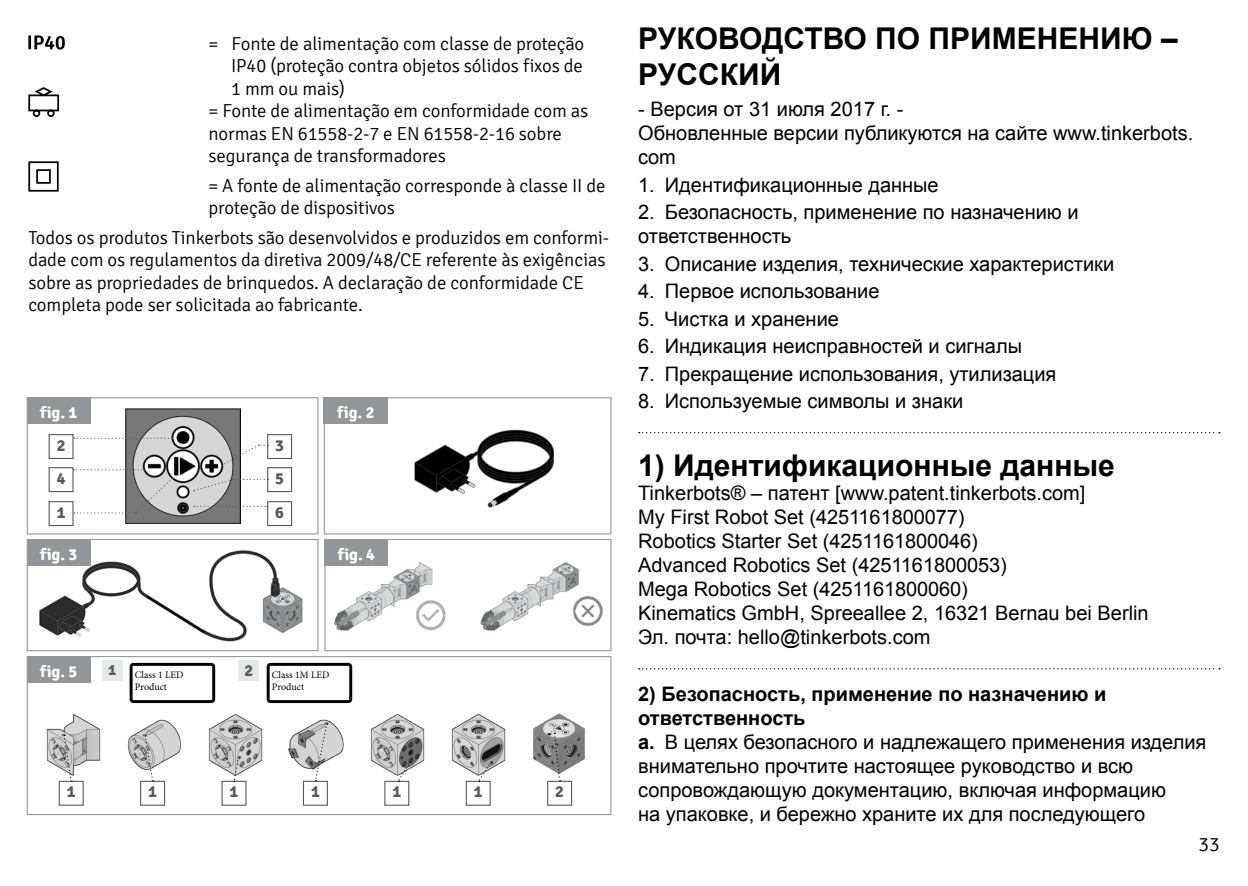
<style>
.page{position:relative;width:1248px;height:886px;background:#fff}
.page>*{position:absolute;margin:0;border:0;box-sizing:border-box;transform-origin:0 0}
.t1{font:700 30px/36px "Arial";color:#000}
.t2{font:20px/24px "Arial";color:#000}
.t3{font:300 20px "Signika";color:#000}
.t4{font:300 18.75px/22.5px "Signika";letter-spacing:-.005em;color:#000}
.t5{font:700 16.5px "Signika";letter-spacing:.045em;color:#fff}
.t6{font:700 16.5px "Signika";color:#58595b}
.t7{font:700 15.5px "Signika";color:#58595b}
.t8{font:10px/12px "Minion Pro";color:#000}
.s1{font-weight:700}
</style>
<div class="page">
<svg style="left:28px;top:35px;width:37px;height:15px"></svg>
<svg style="left:28px;top:87px;width:32px;height:30px"></svg>
<svg style="left:28px;top:161px;width:31px;height:31px"></svg>
<div style="left:27px;top:656px;width:584px;height:159px;background:#fff;border:1px solid #939598"></div>
<img style="left:533px;top:714px;width:52px;height:59px">
<img style="left:126px;top:408px;width:115px;height:115px">
<img style="left:29px;top:550px;width:274px;height:92px">
<div style="left:27px;top:539px;width:291px;height:112px;border:1px solid #939598"></div>
<div style="left:27px;top:539px;width:64px;height:26px;background:#939598"></div>
<div style="left:324px;top:397px;width:287px;height:137px;background:#fff;border:1px solid #939598"></div>
<div style="left:324px;top:397px;width:64px;height:27px;background:#939598"></div>
<div style="left:27px;top:397px;width:291px;height:137px;border:1px solid #939598"></div>
<div style="left:27px;top:397px;width:64px;height:27px;background:#939598"></div>
<div style="left:49px;top:434px;width:25px;height:25px;border:1px solid #58595b"></div>
<div style="left:267px;top:434px;width:25px;height:25px;border:1px solid #58595b"></div>
<div style="left:49px;top:467px;width:25px;height:25px;border:1px solid #58595b"></div>
<div style="left:267px;top:467px;width:25px;height:25px;border:1px solid #58595b"></div>
<div style="left:49px;top:501px;width:25px;height:25px;border:1px solid #58595b"></div>
<div style="left:267px;top:501px;width:25px;height:25px;border:1px solid #58595b"></div>
<svg style="left:74px;top:438px;width:98px;height:1px"></svg>
<svg style="left:73px;top:469px;width:72px;height:1px"></svg>
<svg style="left:74px;top:478px;width:99px;height:35px"></svg>
<svg style="left:221px;top:445px;width:47px;height:21px"></svg>
<svg style="left:194px;top:506px;width:73px;height:1px"></svg>
<svg style="left:194px;top:479px;width:74px;height:13px"></svg>
<div style="left:324px;top:539px;width:287px;height:112px;background:#fff;border:1px solid #939598"></div>
<img style="left:330px;top:562px;width:273px;height:69px">
<div style="left:324px;top:539px;width:64px;height:26px;background:#939598"></div>
<div style="left:102px;top:660px;width:20px;height:20px;background:#e6e7e8"></div>
<div style="left:238px;top:660px;width:21px;height:21px;background:#e6e7e8"></div>
<div style="left:27px;top:656px;width:64px;height:26px;background:#939598"></div>
<div style="left:59px;top:781px;width:25px;height:25px;border:1px solid #58595b"></div>
<div style="left:140px;top:781px;width:25px;height:25px;border:1px solid #58595b"></div>
<div style="left:221px;top:781px;width:25px;height:25px;border:1px solid #58595b"></div>
<div style="left:303px;top:781px;width:25px;height:25px;border:1px solid #58595b"></div>
<div style="left:384px;top:781px;width:25px;height:25px;border:1px solid #58595b"></div>
<div style="left:465px;top:781px;width:25px;height:25px;border:1px solid #58595b"></div>
<div style="left:547px;top:781px;width:25px;height:25px;border:1px solid #58595b"></div>
<img style="left:451px;top:714px;width:55px;height:62px">
<img style="left:370px;top:714px;width:55px;height:62px">
<img style="left:288px;top:719px;width:56px;height:51px">
<img style="left:208px;top:714px;width:55px;height:61px">
<img style="left:127px;top:719px;width:55px;height:51px">
<img style="left:46px;top:714px;width:55px;height:62px">
<svg style="left:553px;top:733px;width:7px;height:48px"></svg>
<svg style="left:478px;top:761px;width:13px;height:21px"></svg>
<svg style="left:397px;top:761px;width:14px;height:21px"></svg>
<svg style="left:314px;top:723px;width:14px;height:58px"></svg>
<svg style="left:233px;top:756px;width:6px;height:26px"></svg>
<svg style="left:144px;top:735px;width:10px;height:46px"></svg>
<svg style="left:63px;top:735px;width:9px;height:47px"></svg>
<div style="left:127px;top:660px;width:91px;height:46px;border:2px solid #fff;border-radius:3px"></div>
<svg style="left:130px;top:663px;width:85px;height:40px"></svg>
<div style="left:264px;top:660px;width:91px;height:46px;border:2px solid #fff;border-radius:3px"></div>
<svg style="left:267px;top:663px;width:85px;height:40px"></svg>
<img style="left:414px;top:429px;width:140px;height:79px">
<svg style="left:638px;top:432px;width:581px;height:1px"></svg>
<svg style="left:638px;top:668px;width:581px;height:1px"></svg>
<p class="t4" style="left:208px;top:32px;width:377px">= Fonte de alimentação com classe de proteção</p>
<p class="t4" style="left:231px;top:55px;width:353px">IP40 (proteção contra objetos sólidos fixos de</p>
<p class="t4" style="left:231px;top:77px;width:115px">1 mm ou mais)</p>
<p class="t4" style="left:208px;top:100px;width:381px">= Fonte de alimentação em conformidade com as</p>
<p class="t4" style="left:208px;top:122px;width:355px">normas EN 61558-2-7 e EN 61558-2-16 sobre</p>
<p class="t4" style="left:208px;top:145px;width:239px">segurança de transformadores</p>
<p class="t4" style="left:208px;top:174px;width:398px">= A fonte de alimentação corresponde à classe II de proteção de dispositivos</p>
<p class="t4" style="left:28px;top:226px;width:582px">Todos os produtos Tinkerbots são desenvolvidos e produzidos em conformi&shy;dade com os regulamentos da diretiva 2009/48/CE referente às exigências sobre as propriedades de brinquedos. A declaração de conformidade CE completa pode ser solicitada ao fabricante.</p>
<p class="t5" style="left:40px;top:403px;width:39px">fig. 1</p>
<p class="t5" style="left:337px;top:403px;width:39px">fig. 2</p>
<p class="t6" style="left:57px;top:435px;width:10px">2</p>
<p class="t6" style="left:275px;top:435px;width:10px">3</p>
<p class="t6" style="left:57px;top:468px;width:10px">4</p>
<p class="t6" style="left:275px;top:468px;width:10px">5</p>
<p class="t6" style="left:57px;top:502px;width:10px">1</p>
<p class="t6" style="left:275px;top:502px;width:10px">6</p>
<p class="t5" style="left:338px;top:544px;width:39px">fig. 4</p>
<p class="t5" style="left:40px;top:544px;width:39px">fig. 3</p>
<p class="t5" style="left:40px;top:661px;width:39px">fig. 5</p>
<p class="t7" style="left:108px;top:660px;width:10px">1</p>
<p class="t6" style="left:244px;top:660px;width:10px">2</p>
<p class="t8" style="left:135px;top:669px;width:50px">Class 1 LED<br>Product</p>
<p class="t8" style="left:272px;top:669px;width:59px">Class 1M LED<br>Product</p>
<p class="t6" style="left:67px;top:782px;width:10px">1</p>
<p class="t6" style="left:148px;top:782px;width:10px">1</p>
<p class="t6" style="left:230px;top:782px;width:10px">1</p>
<p class="t6" style="left:311px;top:782px;width:10px">1</p>
<p class="t6" style="left:392px;top:782px;width:10px">1</p>
<p class="t6" style="left:474px;top:782px;width:10px">1</p>
<p class="t6" style="left:555px;top:782px;width:10px">2</p>
<h1 class="t1" style="left:638px;top:22px;width:541px">РУКОВОДСТВО ПО ПРИМЕНЕНИЮ –<br>РУССКИЙ</h1>
<p class="t2" style="left:638px;top:97px;width:556px">- Версия от 31 июля 2017 г. -<br>Обновленные версии публикуются на сайте www.tinkerbots. com</p>
<p class="t2" style="left:638px;top:173px;width:302px">1. Идентификационные данные</p>
<p class="t2" style="left:638px;top:200px;width:442px">2. Безопасность, применение по назначению и ответственность</p>
<p class="t2" style="left:638px;top:252px;width:477px">3. Описание изделия, технические характеристики</p>
<p class="t2" style="left:638px;top:279px;width:243px">4. Первое использование</p>
<p class="t2" style="left:638px;top:307px;width:202px">5. Чистка и хранение</p>
<p class="t2" style="left:638px;top:334px;width:385px">6. Индикация неисправностей и сигналы</p>
<p class="t2" style="left:638px;top:362px;width:420px">7. Прекращение использования, утилизация</p>
<p class="t2" style="left:638px;top:389px;width:326px">8. Используемые символы и знаки</p>
<h1 class="t1" style="left:638px;top:449px;width:478px">1) Идентификационные данные</h1>
<p class="t2" style="left:638px;top:482px;width:512px">Tinkerbots® – патент [www.patent.tinkerbots.com]<br>My First Robot Set (4251161800077)<br>Robotics Starter Set (4251161800046)<br>Advanced Robotics Set (4251161800053)<br>Mega Robotics Set (4251161800060)<br>Kinematics GmbH, Spreeallee 2, 16321 Bernau bei Berlin Эл. почта: hello@tinkerbots.com</p>
<p class="t2" style="left:638px;top:682px;width:569px"><span class="s1">2) Безопасность, применение по назначению и ответственность<br>a.</span> В целях безопасного и надлежащего применения изделия внимательно прочтите настоящее руководство и всю сопровождающую документацию, включая информацию<br>на упаковке, и бережно храните их для последующего</p>
<p class="t3" style="left:1198px;top:833px;width:23px">33</p>
</div>
